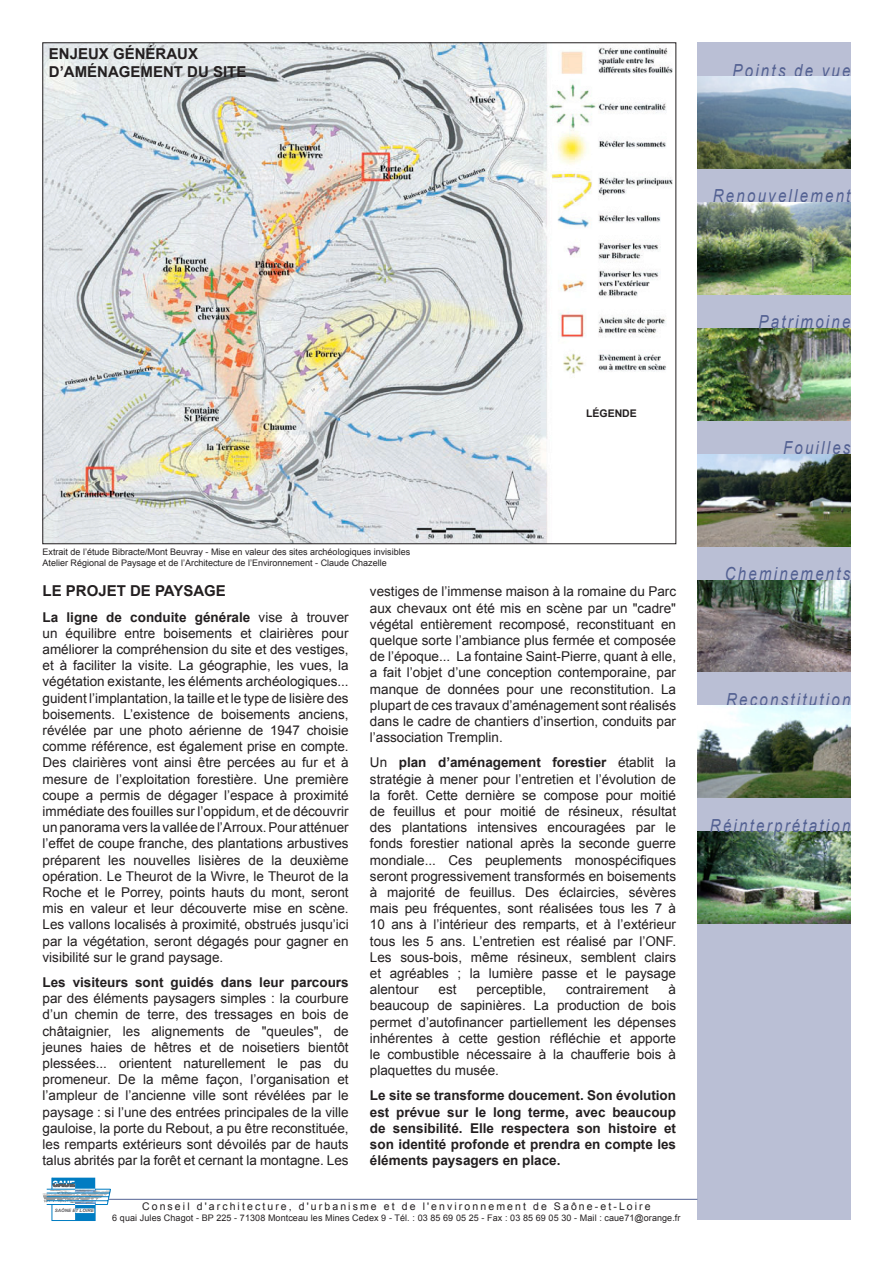
<style>
.page{position:relative;width:893px;height:1263px;background:#fff}
.page>*{position:absolute;margin:0;border:0;box-sizing:border-box;transform-origin:0 0}
.t1{font:italic 18px "Arial";letter-spacing:.15em;color:#536192;scale:.83 1}
.t2{font:700 15px "Arial";color:#231f20}
.t3{font:13.5px/16.2px "Arial";color:#231f20;text-align:justify}
.t4{font:700 13.5px/16.2px "Arial";color:#231f20;text-align:justify}
.t5{font:10.5px "Arial";letter-spacing:.2em;color:#231f20}
.t6{font:700 10.5px "Arial";color:#231f20}
.t7{font:9px "Arial";color:#231f20}
.t8{font:italic 700 4.5px "Arial Narrow";color:#5a5a5d;scale:1.26 1}
.s1{font-weight:700}
</style>
<div class="page">
<svg style="left:43px;top:1177px;width:68px;height:44px"></svg>
<div style="left:697px;top:43px;width:153px;height:1176px;background:#babfd5"></div>
<hr style="left:108px;top:1199px;width:589px;height:1px;background:#536192">
<img style="left:697px;top:580px;width:153px;height:92px">
<img style="left:697px;top:454px;width:153px;height:92px">
<img style="left:697px;top:328px;width:153px;height:92px">
<img style="left:697px;top:202px;width:153px;height:92px">
<img style="left:698px;top:77px;width:152px;height:91px">
<img style="left:697px;top:832px;width:153px;height:92px">
<img style="left:697px;top:706px;width:153px;height:92px">
<img style="left:45px;top:45px;width:628px;height:497px">
<p class="t2" style="left:49px;top:46px;width:151px">ENJEUX GÉNÉRAUX</p>
<p class="t2" style="left:49px;top:64px;width:199px">D’AMÉNAGEMENT DU SITE</p>
<p class="t1" style="left:733px;top:60px;width:144px">Points de vue</p>
<p class="t1" style="left:713px;top:186px;width:167px">Renouvellement</p>
<p class="t6" style="left:586px;top:407px;width:52px">LÉGENDE</p>
<p class="t1" style="left:758px;top:312px;width:112px">Patrimoine</p>
<p class="t1" style="left:783px;top:438px;width:83px">Fouilles</p>
<p class="t7" style="left:43px;top:547px;width:369px">Extrait de l’étude Bibracte/Mont Beuvray - Mise en valeur des sites archéologiques invisibles</p>
<p class="t7" style="left:43px;top:558px;width:346px">Atelier Régional de Paysage et de l’Architecture de l’Environnement - Claude Chazelle</p>
<p class="t2" style="left:43px;top:583px;width:185px">LE PROJET DE PAYSAGE</p>
<p class="t3" style="left:43px;top:609px;width:308px"><span class="s1">La ligne de conduite générale</span> vise à trouver un équilibre entre boisements et clairières pour améliorer la compréhension du site et des vestiges, et à faciliter la visite. La géographie, les vues, la végétation existante, les éléments archéologiques... guident l’implantation, la taille et le type de lisière des boisements. L’existence de boisements anciens, révélée par une photo aérienne de 1947 choisie comme référence, est également prise en compte.<br>Des clairières vont ainsi être percées au fur et à mesure de l’exploitation forestière. Une première coupe a permis de dégager l’espace à proximité immédiate des fouilles sur l’oppidum, et de découvrir un panorama vers la vallée de l’Arroux. Pour atténuer l’effet de coupe franche, des plantations arbustives préparent les nouvelles lisières de la deuxième opération. Le Theurot de la Wivre, le Theurot de la Roche et le Porrey, points hauts du mont, seront mis en valeur et leur découverte mise en scène.<br>Les vallons localisés à proximité, obstrués jusqu’ici par la végétation, seront dégagés pour gagner en visibilité sur le grand paysage.</p>
<p class="t3" style="left:43px;top:974px;width:308px"><span class="s1">Les visiteurs sont guidés dans leur parcours </span>par des éléments paysagers simples : la courbure d’un chemin de terre, des tressages en bois de châtaignier, les alignements de "queules", de jeunes haies de hêtres et de noisetiers bientôt plessées... orientent naturellement le pas du promeneur. De la même façon, l’organisation et l’ampleur de l’ancienne ville sont révélées par le paysage : si l’une des entrées principales de la ville gauloise, la porte du Rebout, a pu être reconstituée, les remparts extérieurs sont dévoilés par de hauts talus abrités par la forêt et cernant la montagne. Les</p>
<p class="t3" style="left:370px;top:583px;width:308px">vestiges de l’immense maison à la romaine du Parc aux chevaux ont été mis en scène par un "cadre" végétal entièrement recomposé, reconstituant en quelque sorte l’ambiance plus fermée et composée de l’époque... La fontaine Saint-Pierre, quant à elle, a fait l’objet d’une conception contemporaine, par manque de données pour une reconstitution. La plupart de ces travaux d’aménagement sont réalisés dans le cadre de chantiers d’insertion, conduits par l’association Tremplin.</p>
<p class="t3" style="left:370px;top:754px;width:308px">Un <span class="s1">plan d’aménagement forestier</span> établit la stratégie à mener pour l’entretien et l’évolution de la forêt. Cette dernière se compose pour moitié de feuillus et pour moitié de résineux, résultat des plantations intensives encouragées par le fonds forestier national après la seconde guerre mondiale... Ces peuplements monospécifiques seront progressivement transformés en boisements à majorité de feuillus. Des éclaircies, sévères mais peu fréquentes, sont réalisées tous les 7 à 10 ans à l’intérieur des remparts, et à l’extérieur tous les 5 ans. L’entretien est réalisé par l’ONF.<br>Les sous-bois, même résineux, semblent clairs et agréables ; la lumière passe et le paysage alentour</p>
<p class="t3" style="left:370px;top:981px;width:308px;text-indent:299px">à beaucoup de sapinières. La production de bois permet d’autofinancer partiellement les dépenses inhérentes à cette gestion réfléchie et apporte le combustible nécessaire à la chaufferie bois à plaquettes du musée.</p>
<p class="t4" style="left:370px;top:1087px;width:308px">Le site se transforme doucement. Son évolution est prévue sur le long terme, avec beaucoup de sensibilité. Elle respectera son histoire et son identité profonde et prendra en compte les éléments paysagers en place.</p>
<p class="t3" style="left:439px;top:981px;width:20px">est</p>
<p class="t3" style="left:476px;top:981px;width:71px">perceptible,</p>
<p class="t3" style="left:566px;top:981px;width:84px">contrairement</p>
<p class="t8" style="left:55px;top:1208px;width:32px">SAÔNE ET LOIRE</p>
<p class="t5" style="left:142px;top:1200px;width:510px">Conseil d'architecture, d'urbanisme et de l'environnement de Saône-et-Loire</p>
<p class="t7" style="left:112px;top:1212px;width:570px">6 quai Jules Chagot - BP 225 - 71308 Montceau les Mines Cedex 9 - Tél. : 03 85 69 05 25 - Fax : 03 85 69 05 30 - Mail : caue71@orange.fr</p>
<p class="t1" style="left:725px;top:564px;width:153px">Cheminements</p>
<p class="t1" style="left:726px;top:689px;width:151px">Reconstitution</p>
<p class="t1" style="left:710px;top:815px;width:171px">Réinterprétation</p>
</div>
